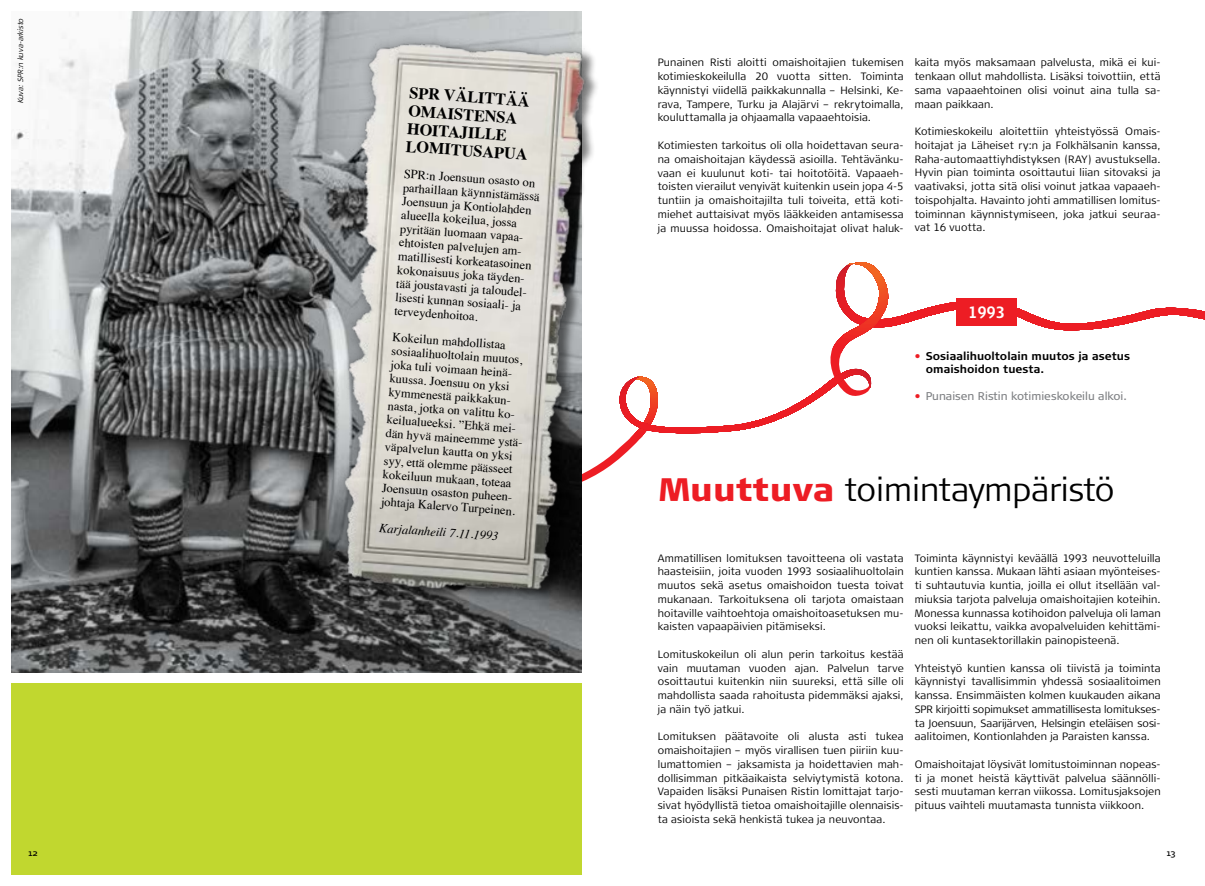
<style>
.page{position:relative;width:1205px;height:886px;background:#fff}
.page>*{position:absolute;margin:0;border:0;box-sizing:border-box;transform-origin:0 0}
.t1{font:300 32.5px "Signa Column";color:#000}
.t2{font:700 16.25px/17.9px "Times";color:#000}
.t3{font:700 16.25px "Signa Column";color:#fff;scale:.88 1}
.t4{font:12.5px/13.8px "Times";color:#000}
.t5{font:italic 12.5px "Times";color:#000}
.t6{font:700 11.25px/13.5px "Signa Column";color:#000}
.t7{font:11.25px "Signa Column";color:#808285}
.t8{font:300 10.62px/13.8px "Signa Column";letter-spacing:.015em;color:#000;text-align:justify}
.t9{font:8.75px "Signa Normal";color:#000}
.t10{font:italic 300 7.5px "Signa Column";letter-spacing:-.005em;color:#000}
.s1{color:#ed1d24}
.s2{font-weight:700;color:#ed1d24}
.s3{font-weight:900;color:#ed1d24}
</style>
<div class="page">
<svg style="left:602px;top:262px;width:603px;height:209px"></svg>
<div style="left:957px;top:298px;width:60px;height:28px;background:#ed1d24"></div>
<div style="left:11px;top:684px;width:570px;height:191px;background:#c1d72f"></div>
<img style="left:11px;top:11px;width:570px;height:661px">
<img style="left:274px;top:11px;width:328px;height:636px">
<p class="t10" style="left:16px;top:103px;width:86px;rotate:-90deg">Kuva: SPR:n kuva-arkisto</p>
<p class="t9" style="left:29px;top:847px;width:10px">12</p>
<h2 class="t2" style="left:410px;top:82px;width:123px;rotate:4deg">SPR VÄLITTÄÄ<br>OMAISTENSA<br>HOITAJILLE<br>LOMITUSAPUA</h2>
<p class="t4" style="left:404px;top:166px;width:139px;rotate:4deg">SPR:n Joensuun osasto on parhaillaan käynnistämässä<br>Joensuun ja Kontiolahden alueella kokeilua, jossa pyritään luomaan vapaa&shy;ehtoisten palvelujen am&shy;matillisesti korkeatasoinen kokonaisuus joka täyden&shy;tää joustavasti ja taloudel&shy;lisesti kunnan sosiaali- ja terveydenhoitoa.</p>
<p class="t4" style="left:393px;top:329px;width:139px;rotate:4deg">Kokeilun mahdollistaa sosiaalihuoltolain muutos, joka tuli voimaan heinä&shy;kuussa. Joensuu on yksi kymmenestä paikkakun&shy;nasta, jotka on valittu ko&shy;keilualueeksi. ”Ehkä mei&shy;dän hyvä maineemme ystä&shy;väpalvelun kautta on yksi syy, että olemme päässeet kokeiluun mukaan, toteaa<br>Joensuun osaston puheen&shy;johtaja Kalervo Turpeinen.</p>
<p class="t5" style="left:380px;top:517px;width:121px;rotate:4deg">Karjalanheili 7.11.1993</p>
<p class="t8" style="left:658px;top:56px;width:247px">Punainen Risti aloitti omaishoitajien tukemisen kotimieskokeilulla 20 vuotta sitten. Toiminta käynnistyi viidellä paikkakunnalla – Helsinki, Ke&shy;rava, Tampere, Turku ja Alajärvi – rekrytoimalla, kouluttamalla ja ohjaamalla vapaaehtoisia.</p>
<p class="t8" style="left:658px;top:138px;width:247px">Kotimiesten tarkoitus oli olla hoidettavan seura&shy;na omaishoitajan käydessä asioilla. Tehtävänku&shy;vaan ei kuulunut koti- tai hoitotöitä. Vapaaeh&shy;toisten vierailut venyivät kuitenkin usein jopa 4-5 tuntiin ja omaishoitajilta tuli toiveita, että koti&shy;miehet auttaisivat myös lääkkeiden antamisessa ja muussa hoidossa. Omaishoitajat olivat haluk-</p>
<p class="t8" style="left:915px;top:56px;width:247px">kaita myös maksamaan palvelusta, mikä ei kui&shy;tenkaan ollut mahdollista. Lisäksi toivottiin, että sama vapaaehtoinen olisi voinut aina tulla sa&shy;maan paikkaan.</p>
<p class="t8" style="left:915px;top:125px;width:247px">Kotimieskokeilu aloitettiin yhteistyössä Omais&shy;hoitajat ja Läheiset ry:n ja Folkhälsanin kanssa, Raha-automaattiyhdistyksen (RAY) avustuksella.<br>Hyvin pian toiminta osoittautui liian sitovaksi ja vaativaksi, jotta sitä olisi voinut jatkaa vapaaeh&shy;toispohjalta. Havainto johti ammatillisen lomitus&shy;toiminnan käynnistymiseen, joka jatkui seuraa&shy;vat 16 vuotta.</p>
<h2 class="t3" style="left:968px;top:303px;width:43px">1993</h2>
<p class="t6" style="left:926px;top:349px;width:206px;text-indent:-11px"><span class="s1">•</span> Sosiaalihuoltolain muutos ja asetus omaishoidon tuesta.</p>
<p class="t7" style="left:915px;top:390px;width:214px"><span class="s2">•</span> Punaisen Ristin kotimieskokeilu alkoi.</p>
<h1 class="t1" style="left:659px;top:471px;width:457px"><span class="s3">Muuttuva</span> toimintaympäristö</h1>
<p class="t8" style="left:658px;top:551px;width:247px">Ammatillisen lomituksen tavoitteena oli vastata haasteisiin, joita vuoden 1993 sosiaalihuoltolain muutos sekä asetus omaishoidon tuesta toivat mukanaan. Tarkoituksena oli tarjota omaistaan hoitaville vaihtoehtoja omaishoitoasetuksen mu&shy;kaisten vapaapäivien pitämiseksi.</p>
<p class="t8" style="left:658px;top:647px;width:247px">Lomituskokeilun oli alun perin tarkoitus kestää vain muutaman vuoden ajan. Palvelun tarve osoittautui kuitenkin niin suureksi, että sille oli mahdollista saada rahoitusta pidemmäksi ajaksi, ja näin työ jatkui.</p>
<p class="t8" style="left:658px;top:730px;width:247px">Lomituksen päätavoite oli alusta asti tukea omaishoitajien – myös virallisen tuen piiriin kuu&shy;lumattomien – jaksamista ja hoidettavien mah&shy;dollisimman pitkäaikaista selviytymistä kotona.<br>Vapaiden lisäksi Punaisen Ristin lomittajat tarjo&shy;sivat hyödyllistä tietoa omaishoitajille olennaisis&shy;ta asioista sekä henkistä tukea ja neuvontaa.</p>
<p class="t8" style="left:915px;top:551px;width:247px">Toiminta käynnistyi keväällä 1993 neuvotteluilla kuntien kanssa. Mukaan lähti asiaan myönteises&shy;ti suhtautuvia kuntia, joilla ei ollut itsellään val&shy;miuksia tarjota palveluja omaishoitajien koteihin.<br>Monessa kunnassa kotihoidon palveluja oli laman vuoksi leikattu, vaikka avopalveluiden kehittämi&shy;nen oli kuntasektorillakin painopisteenä.</p>
<p class="t8" style="left:915px;top:661px;width:247px">Yhteistyö kuntien kanssa oli tiivistä ja toiminta käynnistyi tavallisimmin yhdessä sosiaalitoimen kanssa. Ensimmäisten kolmen kuukauden aikana SPR kirjoitti sopimukset ammatillisesta lomitukses&shy;ta Joensuun, Saarijärven, Helsingin eteläisen sosi&shy;aalitoimen, Kontionlahden ja Paraisten kanssa.</p>
<p class="t8" style="left:915px;top:757px;width:247px">Omaishoitajat löysivät lomitustoiminnan nopeas&shy;ti ja monet heistä käyttivät palvelua säännölli&shy;sesti muutaman kerran viikossa. Lomitusjaksojen pituus vaihteli muutamasta tunnista viikkoon.</p>
<p class="t9" style="left:1167px;top:847px;width:10px">13</p>
</div>
